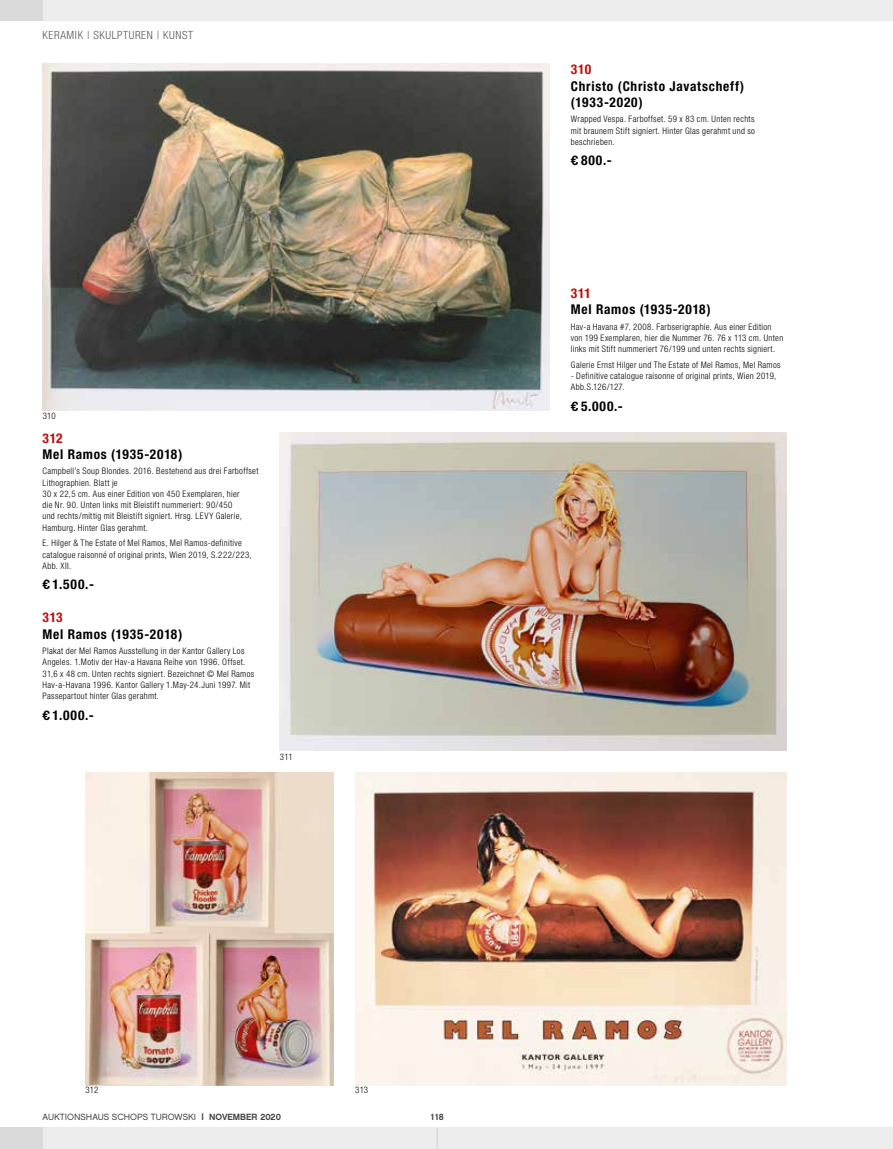
<style>
.page{position:relative;width:893px;height:1149px;background:#fff}
.page>*{position:absolute;margin:0;border:0;box-sizing:border-box;transform-origin:0 0}
.t1{font:700 condensed 13.5px/16.2px "Helvetica Neue";letter-spacing:.055em;color:#000}
.t2{font:700 condensed 13.5px "Helvetica Neue";letter-spacing:.035em;color:#b70e0c}
.t3{font:300 condensed 11.25px "Helvetica Neue";letter-spacing:.055em;color:#575756}
.t4{font:300 condensed 9px/11.2px "Helvetica Neue";letter-spacing:.035em;color:#000}
.t5{font:9px "Chalet London Nineteen Sixty";color:#424241}
.t6{font:9px "Chalet New York Nineteen Sixty";color:#424241}
.s1{font-family:"Univers";font-stretch:normal}
.s2{font-family:"Chalet New York Nineteen Sixty"}
</style>
<div class="page">
<div style="left:0;top:0;width:893px;height:21px;background:#ededed"></div>
<div style="left:0;top:1127px;width:893px;height:21px;background:#ededed"></div>
<div style="left:0;top:0;width:43px;height:21px;background:#dadada"></div>
<div style="left:0;top:1127px;width:43px;height:21px;background:#dadada"></div>
<svg style="left:437px;top:1128px;width:1px;height:20px"></svg>
<img style="left:43px;top:64px;width:506px;height:347px">
<img style="left:280px;top:432px;width:507px;height:318px">
<img style="left:85px;top:772px;width:249px;height:312px">
<img style="left:355px;top:772px;width:432px;height:312px">
<p class="t3" style="left:43px;top:28px;width:152px">KERAMIK | SKULPTUREN | KUNST</p>
<p class="t4" style="left:43px;top:410px;width:15px">310</p>
<h1 class="t2" style="left:43px;top:429px;width:22px">312</h1>
<h1 class="t1" style="left:43px;top:445px;width:141px">Mel Ramos (1935-2018)</h1>
<p class="t4" style="left:43px;top:465px;width:217px">Campbell’s Soup Blondes. 2016. Bestehend aus drei Farboffset Lithographien. Blatt je<br>30 x 22,5 cm. Aus einer Edition von 450 Exemplaren, hier<br>die Nr. 90. Unten links mit Bleistift nummeriert: 90/450<br>und rechts/mittig mit Bleistift signiert. Hrsg. LEVY Galerie, Hamburg. Hinter Glas gerahmt.</p>
<p class="t4" style="left:43px;top:537px;width:211px">E. Hilger &amp; The Estate of Mel Ramos, Mel Ramos-definitive catalogue raisonné of original prints, Wien 2019, S.222/223,<br>Abb. XII.</p>
<h1 class="t1" style="left:43px;top:576px;width:53px"><span class="s1">€</span> 1.500.-</h1>
<h1 class="t2" style="left:43px;top:609px;width:22px">313</h1>
<h1 class="t1" style="left:43px;top:625px;width:141px">Mel Ramos (1935-2018)</h1>
<p class="t4" style="left:43px;top:645px;width:213px">Plakat der Mel Ramos Ausstellung in der Kantor Gallery Los Angeles. 1.Motiv der Hav-a Havana Reihe von 1996. Offset.<br>31,6 x 48 cm. Unten rechts signiert. Bezeichnet © Mel Ramos Hav-a-Havana 1996. Kantor Gallery 1.May-24.Juni 1997. Mit Passepartout hinter Glas gerahmt.</p>
<h1 class="t1" style="left:43px;top:706px;width:53px"><span class="s1">€</span> 1.000.-</h1>
<p class="t4" style="left:280px;top:750px;width:14px">311</p>
<h1 class="t2" style="left:571px;top:61px;width:22px">310</h1>
<h1 class="t1" style="left:571px;top:77px;width:175px">Christo (Christo Javatscheff) (1933-2020)</h1>
<p class="t4" style="left:571px;top:113px;width:186px;text-align:justify">Wrapped Vespa. Farboffset. 59 x 83 cm. Unten rechts mit braunem Stift signiert. Hinter Glas gerahmt und so beschrieben.</p>
<h1 class="t1" style="left:571px;top:152px;width:42px"><span class="s1">€</span> 800.-</h1>
<h1 class="t2" style="left:571px;top:285px;width:22px">311</h1>
<h1 class="t1" style="left:571px;top:301px;width:141px">Mel Ramos (1935-2018)</h1>
<p class="t4" style="left:571px;top:321px;width:214px">Hav-a Havana #7. 2008. Farbserigraphie. Aus einer Edition von 199 Exemplaren, hier die Nummer 76. 76 x 113 cm. Unten links mit Stift nummeriert 76/199 und unten rechts signiert.</p>
<p class="t4" style="left:571px;top:359px;width:211px">Galerie Ernst Hilger und The Estate of Mel Ramos, Mel Ramos</p>
<p class="t4" style="left:571px;top:370px;width:207px">- Definitive catalogue raisonne of original prints, Wien 2019,<br>Abb.S.126/127.</p>
<h1 class="t1" style="left:571px;top:397px;width:54px"><span class="s1">€</span> 5.000.-</h1>
<p class="t4" style="left:85px;top:1084px;width:14px">312</p>
<p class="t4" style="left:355px;top:1084px;width:14px">313</p>
<p class="t5" style="left:43px;top:1110px;width:240px">AUKTIONSHAUS SCHOPS TUROWSKI <span class="s2">| NOVEMBER 2020</span></p>
<p class="t6" style="left:431px;top:1110px;width:15px">118</p>
</div>
